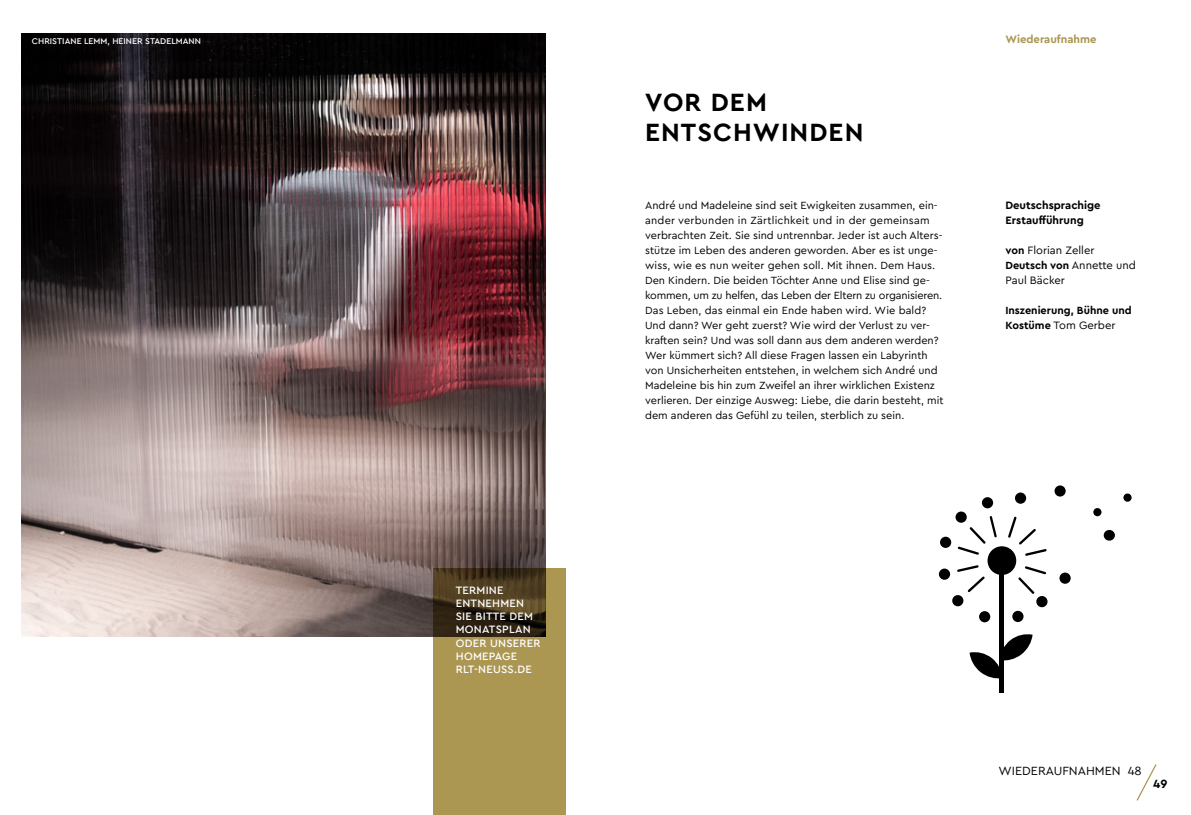
<style>
.page{position:relative;width:1191px;height:815px;background:#fff}
.page>*{position:absolute;margin:0;border:0;box-sizing:border-box;transform-origin:0 0}
.t1{font:700 26.25px/30px "Cera RLT";letter-spacing:.04em;color:#000}
.t2{font:12.5px "Cera RLT";color:#000}
.t3{font:700 12.5px "Cera RLT";color:#000}
.t4{font:500 11.25px/13.1px "Cera RLT";letter-spacing:.02em;color:#fff}
.t5{font:11.25px "Cera RLT";color:#000}
.t6{font:700 11.25px/15px "Cera RLT";color:#000}
.t7{font:700 11.25px "Cera RLT";color:#ab9652}
.t8{font:11px/15px "Cera RLT";color:#000}
.t9{font:700 11px "Cera RLT";color:#000}
.t10{font:500 8.75px "Cera RLT";color:#fff}
.s1{font-weight:700;font-size:11px}
.s2{font-weight:400;font-size:11.25px}
</style>
<div class="page">
<svg style="left:1136px;top:764px;width:21px;height:37px"></svg>
<img style="left:21px;top:34px;width:525px;height:602px">
<svg style="left:433px;top:568px;width:133px;height:247px;background:#917d44"></svg>
<div style="left:1123px;top:494px;width:8px;height:8px;background:#000;border-radius:50%"></div>
<div style="left:1093px;top:508px;width:8px;height:8px;background:#000;border-radius:50%"></div>
<div style="left:1103px;top:530px;width:12px;height:11px;background:#000;border-radius:50%"></div>
<div style="left:939px;top:569px;width:11px;height:11px;background:#000;border-radius:50%"></div>
<div style="left:940px;top:537px;width:11px;height:11px;background:#000;border-radius:50%"></div>
<div style="left:955px;top:512px;width:11px;height:11px;background:#000;border-radius:50%"></div>
<div style="left:982px;top:497px;width:11px;height:11px;background:#000;border-radius:50%"></div>
<div style="left:1015px;top:493px;width:11px;height:11px;background:#000;border-radius:50%"></div>
<div style="left:1054px;top:485px;width:11px;height:12px;background:#000;border-radius:50%"></div>
<div style="left:1059px;top:573px;width:11px;height:11px;background:#000;border-radius:50%"></div>
<div style="left:1036px;top:596px;width:11px;height:11px;background:#000;border-radius:50%"></div>
<div style="left:1012px;top:611px;width:11px;height:11px;background:#000;border-radius:50%"></div>
<div style="left:979px;top:611px;width:11px;height:11px;background:#000;border-radius:50%"></div>
<div style="left:952px;top:595px;width:11px;height:11px;background:#000;border-radius:50%"></div>
<div style="left:987px;top:546px;width:29px;height:29px;background:#000;border-radius:50%"></div>
<svg style="left:1008px;top:517px;width:38px;height:39px"></svg>
<svg style="left:1018px;top:566px;width:28px;height:28px"></svg>
<svg style="left:957px;top:565px;width:27px;height:27px"></svg>
<svg style="left:957px;top:516px;width:39px;height:39px"></svg>
<div style="left:999px;top:572px;width:5px;height:121px;background:#000"></div>
<svg style="left:969px;top:634px;width:63px;height:45px"></svg>
<p class="t10" style="left:32px;top:35px;width:171px">CHRISTIANE LEMM, HEINER STADELMANN</p>
<p class="t7" style="left:1005px;top:32px;width:93px">Wiederaufnahme</p>
<h1 class="t1" style="left:645px;top:86px;width:220px">VOR DEM<br>ENTSCHWINDEN</h1>
<p class="t8" style="left:645px;top:197px;width:300px">André und Madeleine sind seit Ewigkeiten zusammen, ein&shy;ander verbunden in Zärtlichkeit und in der gemeinsam verbrachten Zeit. Sie sind untrennbar. Jeder ist auch Alters&shy;stütze im Leben des anderen geworden. Aber es ist unge&shy;wiss, wie es nun weiter gehen soll. Mit ihnen. Dem Haus.<br>Den Kindern. Die beiden Töchter Anne und Elise sind ge&shy;kommen, um zu helfen, das Leben der Eltern zu organisieren.<br>Das Leben, das einmal ein Ende haben wird. Wie bald?<br>Und dann? Wer geht zuerst? Wie wird der Verlust zu ver&shy;kraften sein? Und was soll dann aus dem anderen werden?<br>Wer kümmert sich? All diese Fragen lassen ein Labyrinth von Unsicherheiten entstehen, in welchem sich André und Madeleine bis hin zum Zweifel an ihrer wirklichen Existenz verlieren. Der einzige Ausweg: Liebe, die darin besteht, mit dem anderen das Gefühl zu teilen, sterblich zu sein.</p>
<p class="t6" style="left:1005px;top:197px;width:97px">Deutschsprachige<br>Erstaufführung</p>
<p class="t5" style="left:1005px;top:243px;width:90px"><span class="s1">von</span> Florian Zeller</p>
<p class="t9" style="left:1005px;top:258px;width:132px">Deutsch von <span class="s2">Annette und</span></p>
<p class="t5" style="left:1005px;top:273px;width:61px">Paul Bäcker</p>
<p class="t9" style="left:1005px;top:303px;width:128px">Inszenierung, Bühne und</p>
<p class="t5" style="left:1005px;top:318px;width:112px"><span class="s1">Kostüme</span> Tom Gerber</p>
<p class="t4" style="left:456px;top:583px;width:86px">TERMINE<br>ENTNEHMEN<br>SIE BITTE DEM<br>MONATSPLAN<br>ODER UNSERER<br>HOMEPAGE<br>RLT-NEUSS.DE</p>
<p class="t2" style="left:998px;top:762px;width:145px">WIEDERAUFNAHMEN 48</p>
<p class="t3" style="left:1153px;top:776px;width:16px">49</p>
</div>
